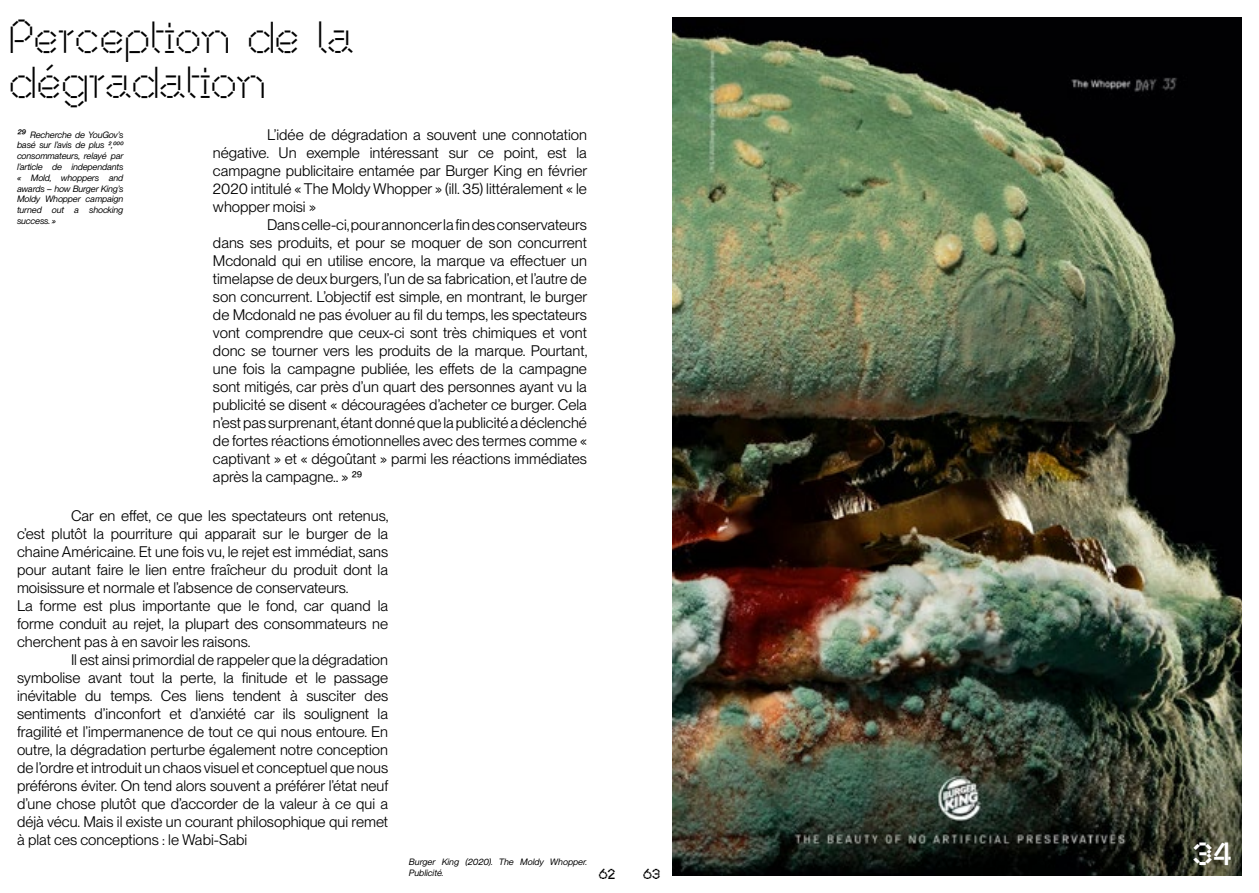
<style>
.page{position:relative;width:1259px;height:893px;background:#fff}
.page>*{position:absolute;margin:0;border:0;box-sizing:border-box;transform-origin:0 0}
.t1{font:45px/45px "paisible 2";letter-spacing:-.015em;color:#000}
.t2{font:30px "paisible 4 black";color:#fff;scale:1.1 1}
.t3{font:15px/18px "PP Neue Montreal";color:#000;text-align:justify}
.t4{font:13.5px "paisible 4 black";color:#000}
.t5{font:italic 9px/10.8px "PP Neue Montreal";letter-spacing:-.01em;color:#000}
.s1{font-size:12px}
</style>
<div class="page">
<img style="left:672px;top:17px;width:570px;height:859px">
<h1 class="t1" style="left:9px;top:13px;width:348px">Perception de la dégradation</h1>
<p class="t3" style="left:213px;top:126px;width:376px;text-indent:54px">L’idée de dégradation a souvent une connotation négative. Un exemple intéressant sur ce point, est la campagne publicitaire entamée par Burger King en février 2020 intitulé « The Moldy Whopper » (ill. 35) littéralement « le whopper moisi »</p>
<p class="t3" style="left:213px;top:216px;width:376px;text-indent:54px">Dans celle-ci, pour annoncer la fin des conservateurs dans ses produits, et pour se moquer de son concurrent Mcdonald qui en utilise encore, la marque va effectuer un timelapse de deux burgers, l’un de sa fabrication, et l’autre de son concurrent. L’objectif est simple, en montrant, le burger de Mcdonald ne pas évoluer au fil du temps, les spectateurs vont comprendre que ceux-ci sont très chimiques et vont donc se tourner vers les produits de la marque. Pourtant, une fois la campagne publiée, les effets de la campagne sont mitigés, car près d’un quart des personnes ayant vu la publicité se disent « découragées d’acheter ce burger. Cela n’est pas surprenant, étant donné que la publicité a déclenché de fortes réactions émotionnelles avec des termes comme « captivant » et « dégoûtant » parmi les réactions immédiates après la campagne.. » 29</p>
<p class="t3" style="left:17px;top:506px;width:373px;text-align:left;text-indent:54px">Car en effet, ce que les spectateurs ont retenus, c’est plutôt la pourriture qui apparait sur le burger de la chaine Américaine. Et une fois vu, le rejet est immédiat, sans pour autant faire le lien entre fraîcheur du produit dont la moisissure et normale et l’absence de conservateurs.<br>La forme est plus importante que le fond, car quand la forme conduit au rejet, la plupart des consommateurs ne cherchent pas à en savoir les raisons.</p>
<p class="t3" style="left:17px;top:650px;width:373px;text-indent:54px">Il est ainsi primordial de rappeler que la dégradation symbolise avant tout la perte, la finitude et le passage inévitable du temps. Ces liens tendent à susciter des sentiments d’inconfort et d’anxiété car ils soulignent la fragilité et l’impermanence de tout ce qui nous entoure. En outre, la dégradation perturbe également notre conception de l’ordre et introduit un chaos visuel et conceptuel que nous préférons éviter. On tend alors souvent a préférer l’état neuf d’une chose plutôt que d’accorder de la valeur à ce qui a déjà vécu. Mais il existe un courant philosophique qui remet à plat ces conceptions : le Wabi-Sabi</p>
<p class="t5" style="left:409px;top:856px;width:180px">Burger King (2 02 0). The Moldy Whopper.<br>Publicité.</p>
<p class="t5" style="left:17px;top:129px;width:108px;text-align:justify"><span class="s1">29</span> Recherche de YouGov’s basé sur l’avis de plus 2,000 consommateurs, relayé par l’article de independants « Mold, whoppers and awards – how Burger King’s Moldy Whopper campaign turned out a shocking success. »</p>
<p class="t4" style="left:599px;top:864px;width:18px">62</p>
<p class="t4" style="left:643px;top:864px;width:19px">63</p>
<h2 class="t2" style="left:1192px;top:832px;width:37px">34</h2>
</div>
